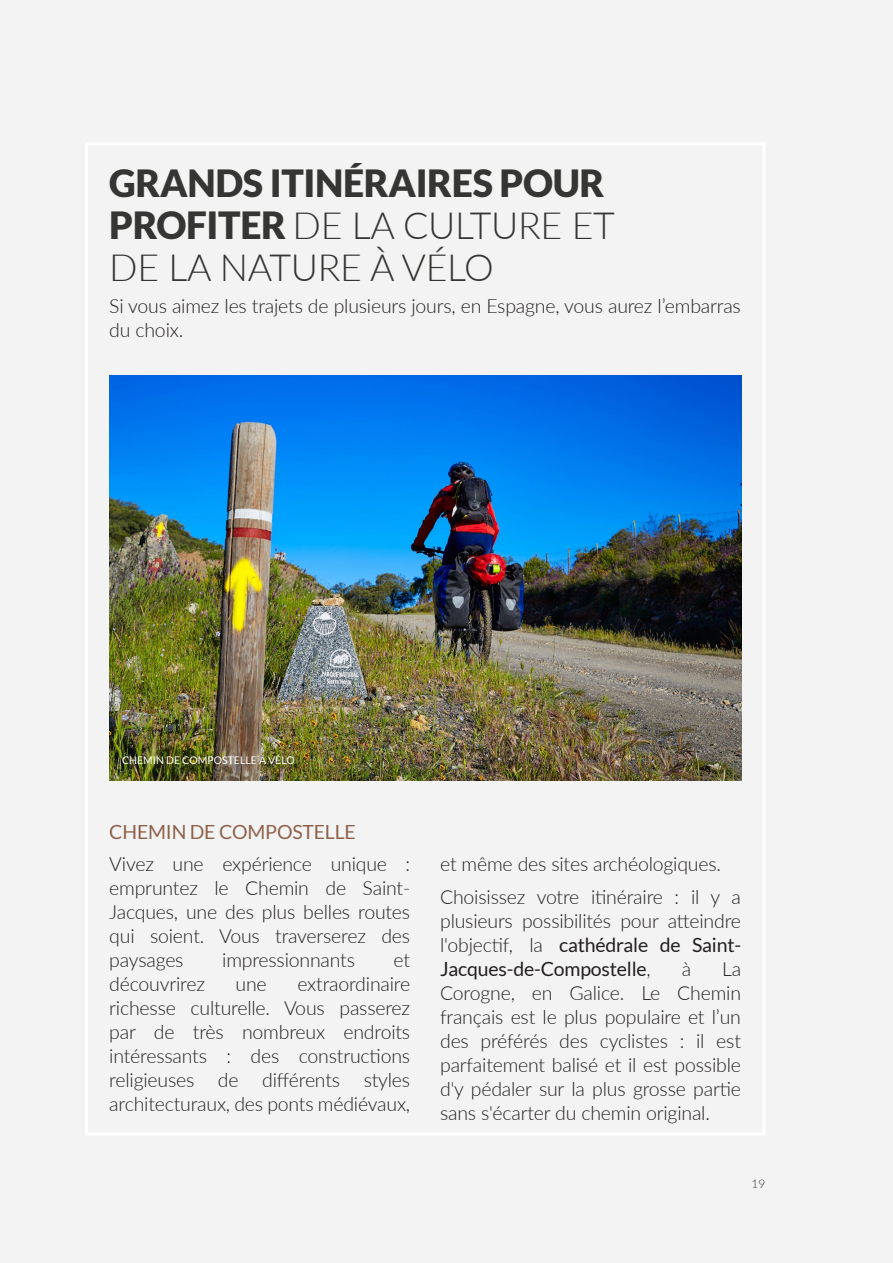
<style>
.page{position:relative;width:893px;height:1263px;background:#f3f3f3}
.page>*{position:absolute;margin:0;border:0;box-sizing:border-box;transform-origin:0 0}
.t1{font:900 37.5px/42px "Lato";letter-spacing:-.01em;color:#353534}
.Body{font:300 19.5px/24px "Lato";letter-spacing:-.01em;color:#231f20;text-align:justify}
.t2{font:19.5px "Lato";letter-spacing:-.01em;color:#8d614a}
.t3{font:300 12px "Lato";color:#353534}
.PIE_ARRIBA{font:10.5px "Lato";color:#fff}
.s1{font-weight:300}
.s2{font-weight:400}
</style>
<div class="page">
<img style="left:109px;top:375px;width:632px;height:405px">
<h1 class="t1" style="left:109px;top:161px;width:507px">GRANDS ITINÉRAIRES POUR<br>PROFITER <span class="s1">DE LA CULTURE ET<br>DE LA NATURE À VÉLO</span></h1>
<p class="Body" style="left:109px;top:293px;width:633px">Si vous aimez les trajets de plusieurs jours, en Espagne, vous aurez l’embarras du choix.</p>
<p class="PIE_ARRIBA" style="left:122px;top:754px;width:174px">CHEMIN DE COMPOSTELLE À VÉLO</p>
<h3 class="t2" style="left:109px;top:821px;width:248px">CHEMIN DE COMPOSTELLE</h3>
<p class="Body" style="left:109px;top:851px;width:302px">Vivez une expérience unique : empruntez le Chemin de Saint-Jacques, une des plus belles routes qui soient. Vous traverserez des paysages</p>
<p class="Body" style="left:222px;top:947px;width:134px">impressionnants</p>
<p class="Body" style="left:394px;top:947px;width:18px">et</p>
<p class="Body" style="left:109px;top:971px;width:302px;text-indent:188px">extraordinaire richesse culturelle. Vous passerez par de très nombreux endroits intéressants : des constructions religieuses de différents styles architecturaux, des ponts médiévaux,</p>
<p class="Body" style="left:109px;top:971px;width:97px">découvrirez</p>
<p class="Body" style="left:236px;top:971px;width:33px">une</p>
<p class="Body" style="left:440px;top:851px;width:282px">et même des sites archéologiques.</p>
<p class="Body" style="left:440px;top:884px;width:303px">Choisissez votre itinéraire : il y a plusieurs possibilités pour atteindre l'objectif, la <span class="s2">cathédrale de Saint-Jacques-de-Compostelle</span>,</p>
<p class="Body" style="left:682px;top:956px;width:11px">à</p>
<p class="Body" style="left:440px;top:956px;width:302px;text-indent:282px">La Corogne, en Galice. Le Chemin français est le plus populaire et l’un des préférés des cyclistes : il est parfaitement balisé et il est possible d'y pédaler sur la plus grosse partie sans s'écarter du chemin original.</p>
<p class="t3" style="left:751px;top:1175px;width:15px">19</p>
</div>
